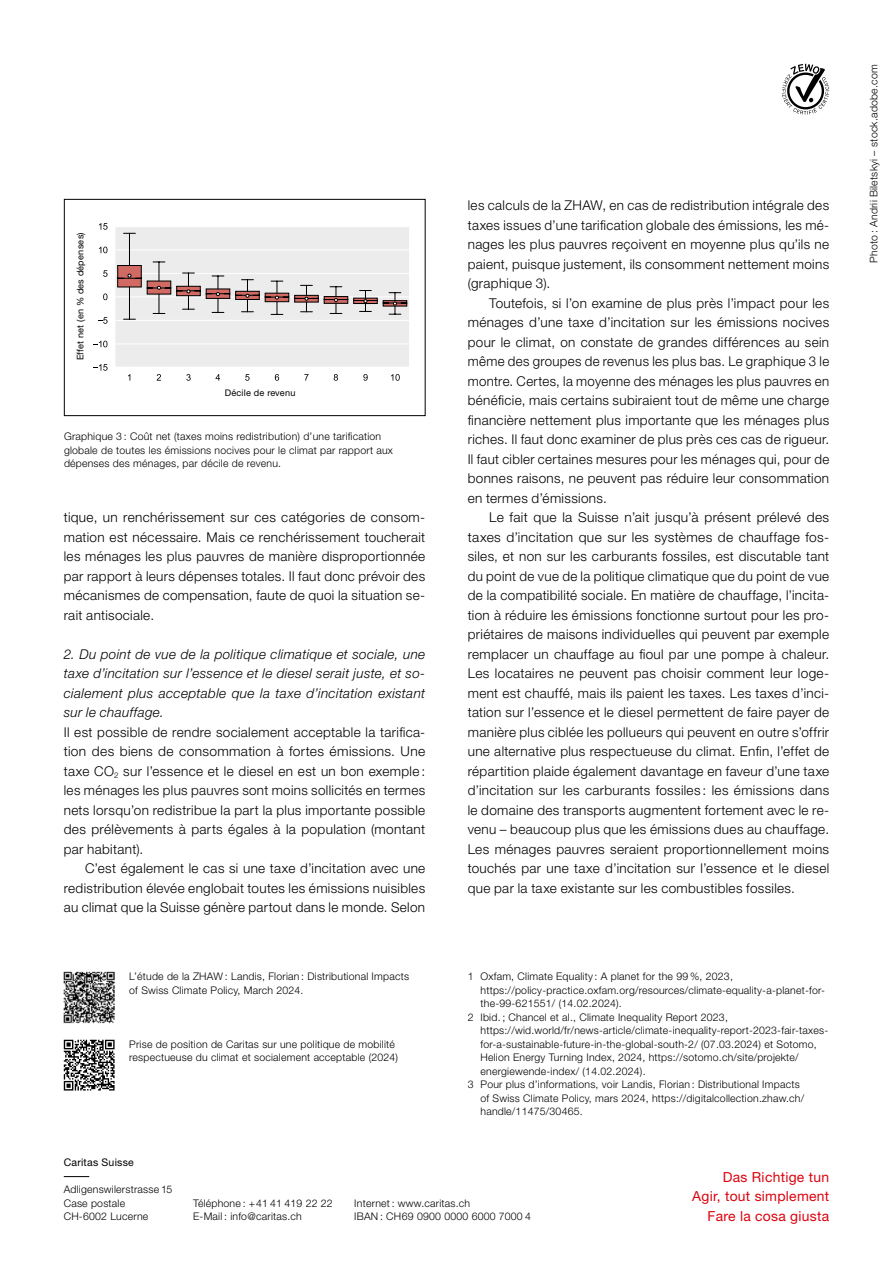
<style>
.page{position:relative;width:893px;height:1263px;background:#fff}
.page>*{position:absolute;margin:0;border:0;box-sizing:border-box;transform-origin:0 0}
.t1{font:13.8px/19.2px "Helvetica Neue LT Std";letter-spacing:.02em;color:#dc030e;text-align:right}
.t2{font:300 13.5px/19.5px "Helvetica Neue LT Std";letter-spacing:.025em;color:#000;text-align:justify}
.t3{font:italic 300 13.5px/19.5px "Helvetica Neue LT Std";letter-spacing:.025em;color:#000;text-align:justify}
.t4{font:300 10.5px/13.5px "Helvetica Neue LT Std";letter-spacing:.02em;color:#000}
.t5{font:10.5px "Helvetica Neue LT Std";letter-spacing:.02em;color:#000}
.t6{font:9.15px "Helvetica Neue LT Std";letter-spacing:.02em;color:#000}
</style>
<div class="page">
<svg style="left:782px;top:64px;width:47px;height:51px"></svg>
<div style="left:64px;top:199px;width:361px;height:217px;border:1px solid #000"></div>
<div style="left:115px;top:226px;width:295px;height:141px;background:#ececec"></div>
<svg style="left:157px;top:374px;width:4px;height:7px"></svg>
<svg style="left:186px;top:374px;width:5px;height:7px"></svg>
<svg style="left:216px;top:374px;width:4px;height:7px"></svg>
<svg style="left:245px;top:374px;width:5px;height:7px"></svg>
<svg style="left:275px;top:374px;width:4px;height:7px"></svg>
<svg style="left:304px;top:374px;width:5px;height:7px"></svg>
<svg style="left:334px;top:374px;width:4px;height:7px"></svg>
<svg style="left:363px;top:374px;width:5px;height:7px"></svg>
<svg style="left:391px;top:374px;width:9px;height:7px"></svg>
<svg style="left:93px;top:364px;width:15px;height:7px"></svg>
<hr style="left:115px;top:343px;width:295px;height:1px;background:#fff">
<svg style="left:93px;top:341px;width:14px;height:6px"></svg>
<hr style="left:115px;top:320px;width:295px;height:1px;background:#fff">
<svg style="left:98px;top:317px;width:10px;height:7px"></svg>
<hr style="left:115px;top:296px;width:295px;height:1px;background:#fff">
<svg style="left:103px;top:294px;width:4px;height:6px"></svg>
<hr style="left:115px;top:273px;width:295px;height:1px;background:#fff">
<svg style="left:103px;top:270px;width:5px;height:7px"></svg>
<hr style="left:115px;top:249px;width:295px;height:1px;background:#fff">
<svg style="left:99px;top:247px;width:8px;height:6px"></svg>
<svg style="left:99px;top:223px;width:9px;height:7px"></svg>
<hr style="left:129px;top:233px;width:1px;height:32px;background:#000">
<svg style="left:117px;top:261px;width:291px;height:59px"></svg>
<hr style="left:115px;top:226px;width:295px;height:1px;background:#fff">
<hr style="left:409px;top:226px;width:1px;height:141px;background:#fff">
<img style="left:63px;top:971px;width:52px;height:53px">
<svg style="left:64px;top:1176px;width:25px;height:1px"></svg>
<svg style="left:64px;top:1040px;width:51px;height:50px"></svg>
<p class="t6" style="left:75px;top:360px;width:129px;rotate:-90deg">Effet net (en % des dépenses)</p>
<p class="t6" style="left:225px;top:387px;width:72px">Décile de revenu</p>
<p class="t4" style="left:64px;top:430px;width:330px">Graphique 3 : Coût net (taxes moins redistribution) d’une tarification globale de toutes les émissions nocives pour le climat par rapport aux dépenses des ménages, par décile de revenu.</p>
<p class="t2" style="left:64px;top:507px;width:363px">tique, un renchérissement sur ces catégories de consom&shy;mation est nécessaire. Mais ce renchérissement toucherait les ménages les plus pauvres de manière disproportionnée par rapport à leurs dépenses totales. Il faut donc prévoir des mécanismes de compensation, faute de quoi la situation se&shy;rait antisociale.</p>
<p class="t3" style="left:64px;top:644px;width:363px">2. Du point de vue de la politique climatique et sociale, une taxe d’incitation sur l’essence et le diesel serait juste, et so&shy;cialement plus acceptable que la taxe d’incitation existant sur le chauffage.</p>
<p class="t2" style="left:64px;top:722px;width:363px">Il est possible de rendre socialement acceptable la tarifica&shy;tion des biens de consommation à fortes émissions. Une taxe CO<sub>2</sub> sur l’essence et le diesel en est un bon exemple : les ménages les plus pauvres sont moins sollicités en termes nets lorsqu’on redistribue la part la plus importante possible des prélèvements à parts égales à la population (montant par habitant).</p>
<p class="t2" style="left:64px;top:858px;width:363px;text-indent:21px">C’est également le cas si une taxe d’incitation avec une redistribution élevée englobait toutes les émissions nuisibles au climat que la Suisse génère partout dans le monde. Selon</p>
<p class="t4" style="left:129px;top:969px;width:281px">L’étude de la ZHAW : Landis, Florian : Distributional Impacts of Swiss Climate Policy, March 2024.</p>
<p class="t4" style="left:129px;top:1037px;width:270px">Prise de position de Caritas sur une politique de mobilité respectueuse du climat et socialement acceptable (2024)</p>
<p class="t2" style="left:468px;top:195px;width:363px">les calculs de la ZHAW, en cas de redistribution intégrale des taxes issues d’une tarification globale des émissions, les mé&shy;nages les plus pauvres reçoivent en moyenne plus qu’ils ne paient, puisque justement, ils consomment nettement moins (graphique 3).</p>
<p class="t2" style="left:468px;top:293px;width:363px;text-indent:21px">Toutefois, si l’on examine de plus près l’impact pour les ménages d’une taxe d’incitation sur les émissions nocives pour le climat, on constate de grandes différences au sein même des groupes de revenus les plus bas. Le graphique 3 le montre. Certes, la moyenne des ménages les plus pauvres en bénéficie, mais certains subiraient tout de même une charge financière nettement plus importante que les ménages plus riches. Il faut donc examiner de plus près ces cas de rigueur.<br>Il faut cibler certaines mesures pour les ménages qui, pour de bonnes raisons, ne peuvent pas réduire leur consommation en termes d’émissions.</p>
<p class="t2" style="left:468px;top:507px;width:363px;text-indent:21px">Le fait que la Suisse n’ait jusqu’à présent prélevé des taxes d’incitation que sur les systèmes de chauffage fos&shy;siles, et non sur les carburants fossiles, est discutable tant du point de vue de la politique climatique que du point de vue de la compatibilité sociale. En matière de chauffage, l’incita&shy;tion à réduire les émissions fonctionne surtout pour les pro&shy;priétaires de maisons individuelles qui peuvent par exemple remplacer un chauffage au fioul par une pompe à chaleur.<br>Les locataires ne peuvent pas choisir comment leur loge&shy;ment est chauffé, mais ils paient les taxes. Les taxes d’inci&shy;tation sur l’essence et le diesel permettent de faire payer de manière plus ciblée les pollueurs qui peuvent en outre s’offrir une alternative plus respectueuse du climat. Enfin, l’effet de répartition plaide également davantage en faveur d’une taxe d’incitation sur les carburants fossiles : les émissions dans le domaine des transports augmentent fortement avec le re&shy;venu – beaucoup plus que les émissions dues au chauffage.<br>Les ménages pauvres seraient proportionnellement moins touchés par une taxe d’incitation sur l’essence et le diesel que par la taxe existante sur les combustibles fossiles.</p>
<p class="t4" style="left:468px;top:969px;width:267px">1 Oxfam, Climate Equality : A planet for the 99 %, 2023,</p>
<p class="t4" style="left:480px;top:983px;width:346px">https://policy-practice.oxfam.org/resources/climate-equality-a-planet-for-</p>
<p class="t4" style="left:480px;top:996px;width:143px">the-99-621551/ (14.02.2024).</p>
<p class="t4" style="left:468px;top:1010px;width:262px">2 Ibid. ; Chancel et al., Climate Inequality Report 2023,</p>
<p class="t4" style="left:480px;top:1023px;width:349px">https://wid.world/fr/news-article/climate-inequality-report-2023-fair-taxes-</p>
<p class="t4" style="left:480px;top:1037px;width:338px">for-a-sustainable-future-in-the-global-south-2/ (07.03.2024) et Sotomo,</p>
<p class="t4" style="left:480px;top:1050px;width:320px">Helion Energy Turning Index, 2024, https://sotomo.ch/site/projekte/</p>
<p class="t4" style="left:480px;top:1064px;width:167px">energiewende-index/ (14.02.2024).</p>
<p class="t4" style="left:468px;top:1077px;width:333px">3 Pour plus d’informations, voir Landis, Florian : Distributional Impacts</p>
<p class="t4" style="left:480px;top:1091px;width:325px">of Swiss Climate Policy, mars 2024, https://digitalcollection.zhaw.ch/</p>
<p class="t4" style="left:480px;top:1104px;width:104px">handle/11475/30465.</p>
<p class="t5" style="left:64px;top:1156px;width:72px">Caritas Suisse</p>
<p class="t4" style="left:64px;top:1183px;width:110px">Adligenswilerstrasse 15<br>Case postale<br>CH-6002 Lucerne</p>
<p class="t4" style="left:193px;top:1196px;width:141px">Téléphone : +41 41 419 22 22<br>E-Mail : info@caritas.ch</p>
<p class="t4" style="left:354px;top:1196px;width:178px">Internet : www.caritas.ch<br>IBAN : CH69 0900 0000 6000 7000 4</p>
<p class="t1" style="left:692px;top:1167px;width:138px">Das Richtige tun<br>Agir, tout simplement<br>Fare la cosa giusta</p>
<p class="t4" style="left:867px;top:263px;width:200px;rotate:-90deg">Photo : Andrii Biletskyi – stock.adobe.com</p>
</div>
